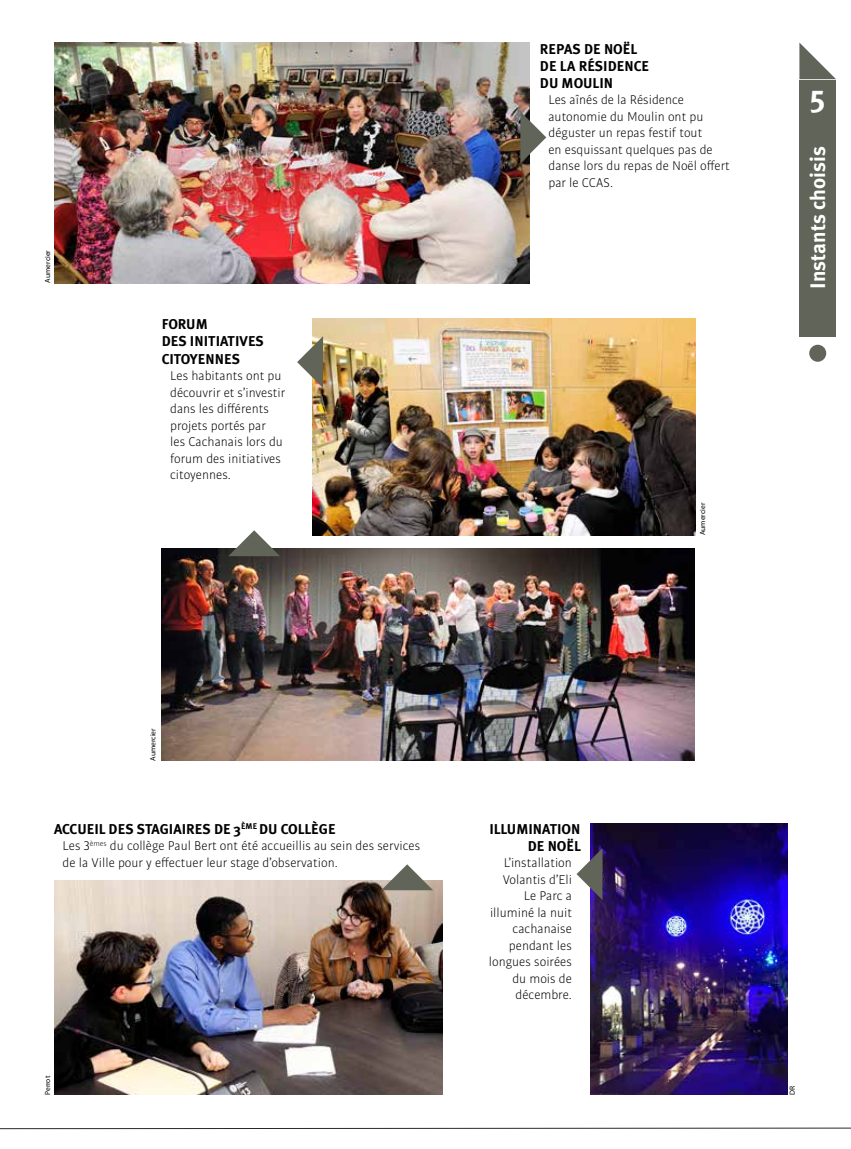
<style>
.page{position:relative;width:851px;height:1149px;background:#fff}
.page>*{position:absolute;margin:0;border:0;box-sizing:border-box;transform-origin:0 0}
.t1{font:700 31.5px "Meta Plus";color:#fff}
.t2{font:700 21px "Meta Plus";color:#fff}
.t3{font:700 14.25px/17.1px "Meta Plus";color:#000}
.t4{font:300 13.5px/16.5px "Bulo";color:#000}
.t5{font:7.5px "Myriad Pro";color:#000}
</style>
<div class="page">
<svg style="left:0;top:1127px;width:850px;height:2px"></svg>
<svg style="left:799px;top:43px;width:36px;height:36px"></svg>
<div style="left:799px;top:81px;width:37px;height:256px;background:#616458"></div>
<div style="left:809px;top:344px;width:17px;height:17px;background:#616458;border-radius:50%"></div>
<img style="left:162px;top:548px;width:532px;height:212px">
<img style="left:54px;top:880px;width:389px;height:214px">
<svg style="left:381px;top:864px;width:52px;height:26px"></svg>
<svg style="left:228px;top:530px;width:52px;height:26px"></svg>
<img style="left:54px;top:43px;width:475px;height:240px">
<svg style="left:520px;top:111px;width:26px;height:52px"></svg>
<img style="left:312px;top:318px;width:383px;height:217px">
<svg style="left:297px;top:336px;width:26px;height:52px"></svg>
<img style="left:590px;top:823px;width:197px;height:271px">
<svg style="left:576px;top:847px;width:26px;height:52px"></svg>
<p class="t5" style="left:43px;top:282px;width:34px;rotate:-90deg">Aumercier</p>
<p class="t3" style="left:162px;top:316px;width:104px">FORUM<br>DES INITIATIVES<br>CITOYENNES</p>
<p class="t4" style="left:170px;top:367px;width:117px">Les habitants ont pu découvrir et s’investir dans les différents projets portés par<br>les Cachanais lors du forum des initiatives citoyennes.</p>
<p class="t3" style="left:540px;top:40px;width:111px">REPAS DE NOËL<br>DE LA RÉSIDENCE<br>DU MOULIN</p>
<p class="t4" style="left:548px;top:91px;width:183px">Les aînés de la Résidence autonomie du Moulin ont pu déguster un repas festif tout<br>en esquissant quelques pas de danse lors du repas de Noël offert par le CCAS.</p>
<h1 class="t1" style="left:809px;top:78px;width:17px">5</h1>
<h2 class="t2" style="left:805px;top:288px;width:144px;rotate:-90deg">Instants choisis</h2>
<p class="t5" style="left:698px;top:535px;width:34px;rotate:-90deg">Aumercier</p>
<p class="t5" style="left:148px;top:760px;width:34px;rotate:-90deg">Aumercier</p>
<p class="t3" style="left:54px;top:819px;width:283px">ACCUEIL DES STAGIAIRES DE 3<sup>ÈME</sup> DU COLLÈGE</p>
<p class="t4" style="left:63px;top:837px;width:359px">Les 3<sup>èmes</sup> du collège Paul Bert ont été accueillis au sein des services de la Ville pour y effectuer leur stage d’observation.</p>
<p class="t3" style="left:489px;top:819px;width:93px;text-align:right">ILLUMINATION<br>DE NOËL</p>
<p class="t4" style="left:488px;top:854px;width:85px;text-align:right">L’installation<br>Volantis d’Eli<br>Le Parc a illuminé la nuit cachanaise pendant les longues soirées du mois de décembre.</p>
<p class="t5" style="left:43px;top:1094px;width:21px;rotate:-90deg">Perrot</p>
<p class="t5" style="left:787px;top:1094px;width:11px;rotate:-90deg">DR</p>
</div>
